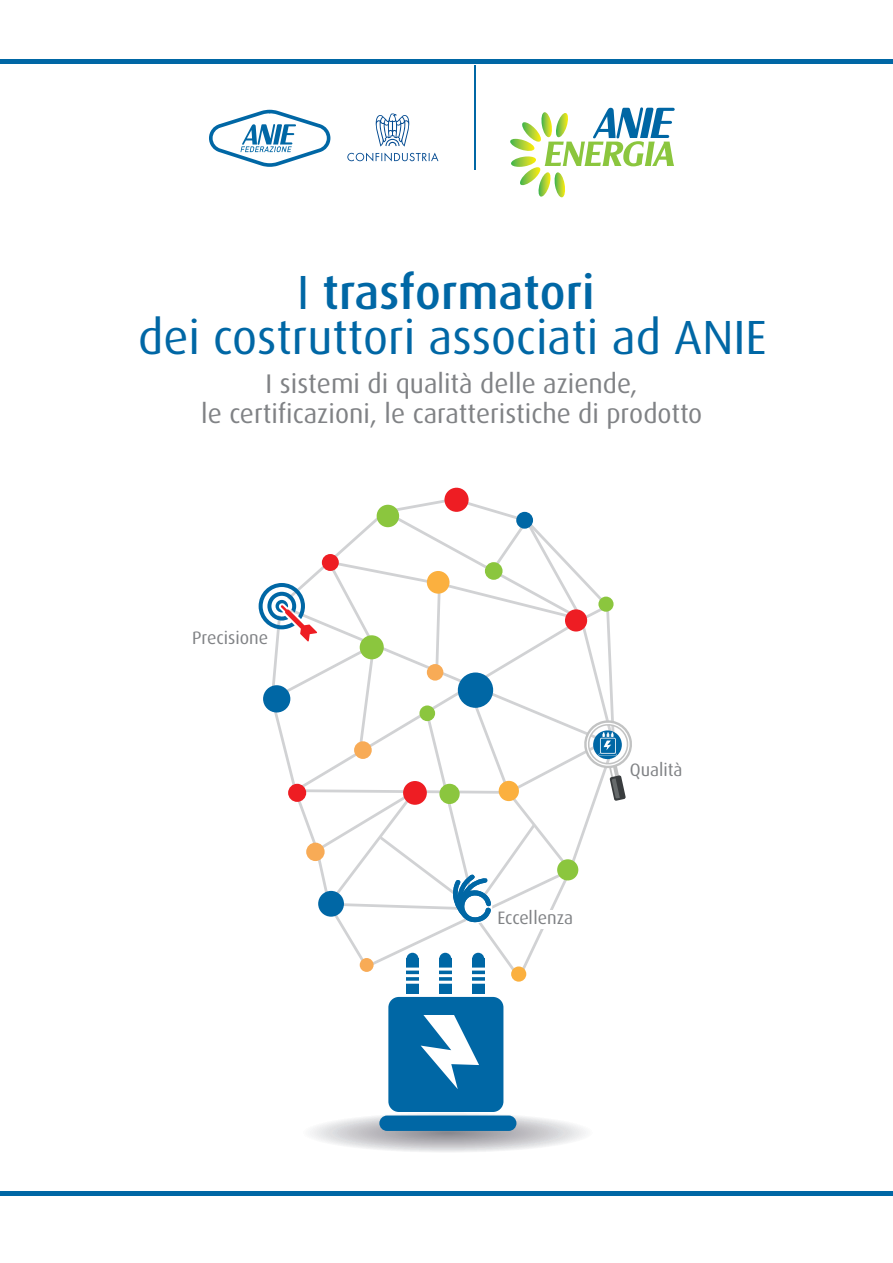
<style>
.page{position:relative;width:893px;height:1263px;background:#fff}
.page>*{position:absolute;margin:0;border:0;box-sizing:border-box;transform-origin:0 0}
.t1{font:48px/45px "Dax";color:#0067a5;text-align:center}
.t2{font:27px/30px "Dax";color:#808285;text-align:center}
.t3{font:18px "Dax";color:#808285}
.s1{font-weight:500}
</style>
<div class="page">
<svg style="left:310px;top:1113px;width:276px;height:39px"></svg>
<svg style="left:319px;top:511px;width:277px;height:469px"></svg>
<svg style="left:271px;top:560px;width:206px;height:350px"></svg>
<svg style="left:358px;top:645px;width:17px;height:107px"></svg>
<div style="left:318px;top:891px;width:26px;height:26px;background:#0067a5;border-radius:50%"></div>
<div style="left:557px;top:859px;width:21px;height:21px;background:#8bc63e;border-radius:50%"></div>
<svg style="left:439px;top:784px;width:21px;height:20px"></svg>
<div style="left:377px;top:505px;width:22px;height:22px;background:#8bc63e;border-radius:50%"></div>
<div style="left:444px;top:488px;width:25px;height:24px;background:#ee1d23;border-radius:50%"></div>
<div style="left:360px;top:635px;width:24px;height:24px;background:#8bc63e;border-radius:50%"></div>
<svg style="left:403px;top:781px;width:24px;height:24px"></svg>
<div style="left:306px;top:843px;width:19px;height:18px;background:#f8ab56;border-radius:50%"></div>
<div style="left:288px;top:784px;width:18px;height:18px;background:#ee1d23;border-radius:50%"></div>
<div style="left:354px;top:741px;width:18px;height:18px;background:#f8ab56;border-radius:50%"></div>
<div style="left:263px;top:685px;width:27px;height:27px;background:#0067a5;border-radius:50%"></div>
<div style="left:322px;top:554px;width:17px;height:17px;background:#ee1d23;border-radius:50%"></div>
<div style="left:360px;top:958px;width:14px;height:14px;background:#f8ab56;border-radius:50%"></div>
<div style="left:511px;top:966px;width:15px;height:16px;background:#fbb03f;border-radius:50%"></div>
<hr style="left:474px;top:65px;width:1px;height:104px;background:#0067a5">
<svg style="left:209px;top:110px;width:121px;height:57px"></svg>
<svg style="left:347px;top:113px;width:91px;height:48px"></svg>
<svg style="left:510px;top:107px;width:165px;height:91px"></svg>
<hr style="left:0;top:1191px;width:893px;height:4px;background:#0067a5">
<hr style="left:0;top:60px;width:893px;height:4px;background:#0067a5">
<svg style="left:259px;top:583px;width:58px;height:116px"></svg>
<svg style="left:385px;top:498px;width:247px;height:303px"></svg>
<svg style="left:380px;top:824px;width:155px;height:100px"></svg>
<div style="left:537px;top:911px;width:21px;height:18px;background:#fff"></div>
<div style="left:472px;top:953px;width:12px;height:35px;background:#0067a5;border-radius:6px"></div>
<div style="left:439px;top:953px;width:12px;height:35px;background:#0067a5;border-radius:6px"></div>
<div style="left:406px;top:953px;width:12px;height:35px;background:#0067a5;border-radius:6px"></div>
<div style="left:388px;top:997px;width:115px;height:115px;background:#0067a5;border-radius:11px"></div>
<div style="left:472px;top:958px;width:12px;height:35px;background:#0067a5"></div>
<hr style="left:469px;top:967px;width:19px;height:3px;background:#fff">
<hr style="left:469px;top:974px;width:19px;height:3px;background:#fff">
<hr style="left:469px;top:981px;width:19px;height:3px;background:#fff">
<div style="left:439px;top:958px;width:12px;height:35px;background:#0067a5"></div>
<hr style="left:436px;top:967px;width:20px;height:3px;background:#fff">
<hr style="left:436px;top:974px;width:20px;height:3px;background:#fff">
<hr style="left:436px;top:981px;width:20px;height:3px;background:#fff">
<div style="left:406px;top:958px;width:13px;height:35px;background:#0067a5"></div>
<hr style="left:403px;top:967px;width:20px;height:3px;background:#fff">
<hr style="left:403px;top:974px;width:20px;height:3px;background:#fff">
<hr style="left:403px;top:981px;width:20px;height:3px;background:#fff">
<svg style="left:421px;top:1015px;width:58px;height:74px"></svg>
<div style="left:379px;top:1115px;width:137px;height:16px;background:#0067a5;border-radius:8px"></div>
<h1 class="t1" style="left:138px;top:271px;width:630px">I <span class="s1">trasformatori<br></span>dei costruttori associati ad ANIE</h1>
<p class="t2" style="left:201px;top:369px;width:502px">I sistemi di qualità delle aziende,<br>le certificazioni, le caratteristiche di prodotto</p>
<p class="t3" style="left:192px;top:628px;width:78px">Precisione</p>
<p class="t3" style="left:498px;top:907px;width:77px">Eccellenza</p>
<p class="t3" style="left:630px;top:760px;width:54px">Qualità</p>
</div>
